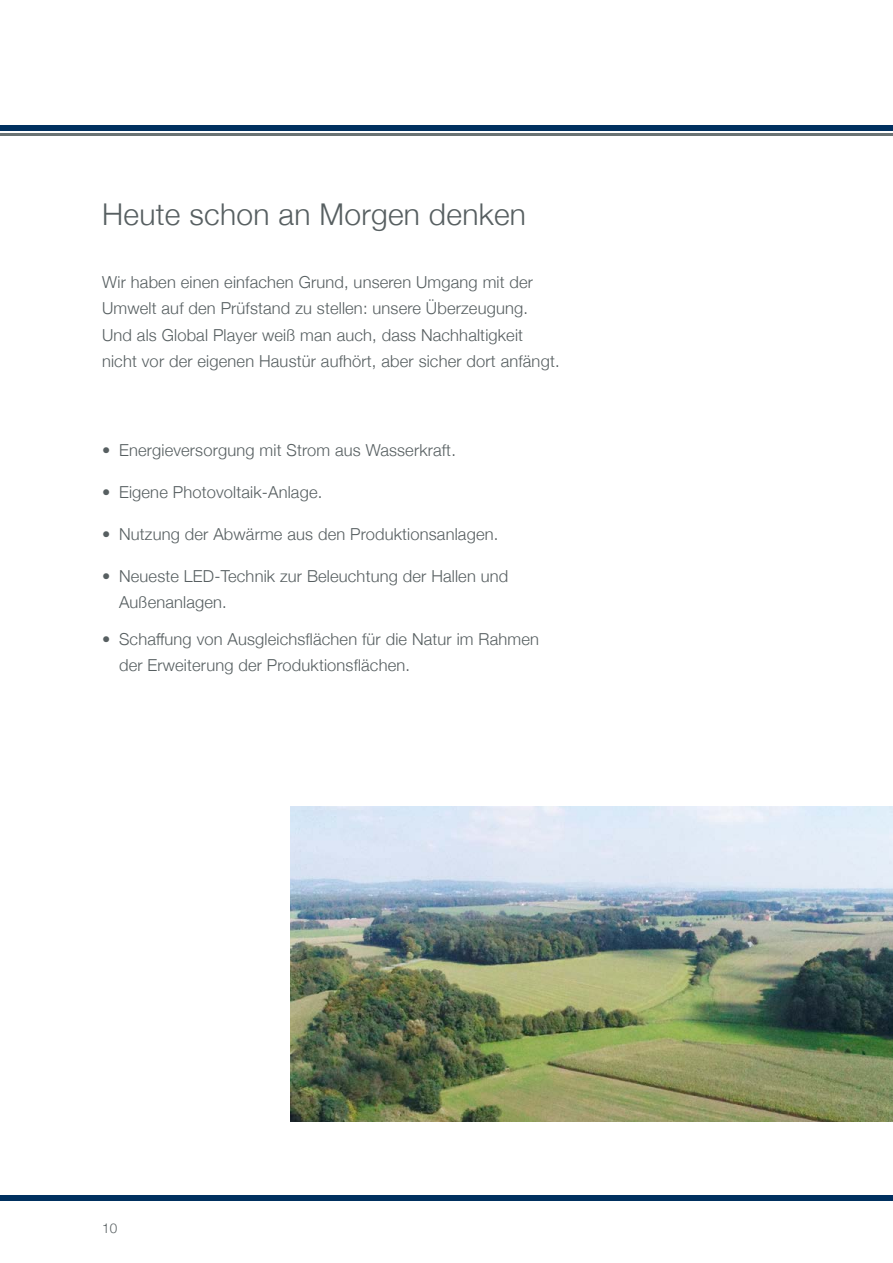
<style>
.page{position:relative;width:893px;height:1263px;background:#fff}
.page>*{position:absolute;margin:0;border:0;box-sizing:border-box;transform-origin:0 0}
.t1{font:300 30px "Helvetica Neue";letter-spacing:.01em;color:#575f61}
.t2{font:300 16.5px/26.2px "Helvetica Neue";letter-spacing:.01em;color:#575f61}
.t3{font:300 13.5px "Helvetica Neue";color:#575f61}
</style>
<div class="page">
<div style="left:0;top:126px;width:893px;height:5px;background:#00305f"></div>
<hr style="left:0;top:134px;width:893px;height:2px;background:#6a7374">
<div style="left:0;top:1195px;width:893px;height:5px;background:#00305f"></div>
<img style="left:291px;top:806px;width:602px;height:315px">
<h1 class="t1" style="left:102px;top:190px;width:425px">Heute schon an Morgen denken</h1>
<p class="t2" style="left:102px;top:268px;width:459px">Wir haben einen einfachen Grund, unseren Umgang mit der Umwelt auf den Prüfstand zu stellen: unsere Überzeugung.<br>Und als Global Player weiß man auch, dass Nachhaltigkeit nicht vor der eigenen Haustür aufhört, aber sicher dort anfängt.</p>
<p class="t2" style="left:102px;top:436px;width:355px">• Energieversorgung mit Strom aus Wasserkraft.</p>
<p class="t2" style="left:102px;top:478px;width:222px">• Eigene Photovoltaik-Anlage.</p>
<p class="t2" style="left:102px;top:520px;width:398px">• Nutzung der Abwärme aus den Produktionsanlagen.</p>
<p class="t2" style="left:119px;top:562px;width:391px;text-indent:-17px">• Neueste LED-Technik zur Beleuchtung der Hallen und<br>Außenanlagen.</p>
<p class="t2" style="left:119px;top:625px;width:421px;text-indent:-17px">• Schaffung von Ausgleichsflächen für die Natur im Rahmen der Erweiterung der Produktionsflächen.</p>
<p class="t3" style="left:102px;top:1217px;width:17px">10</p>
</div>
